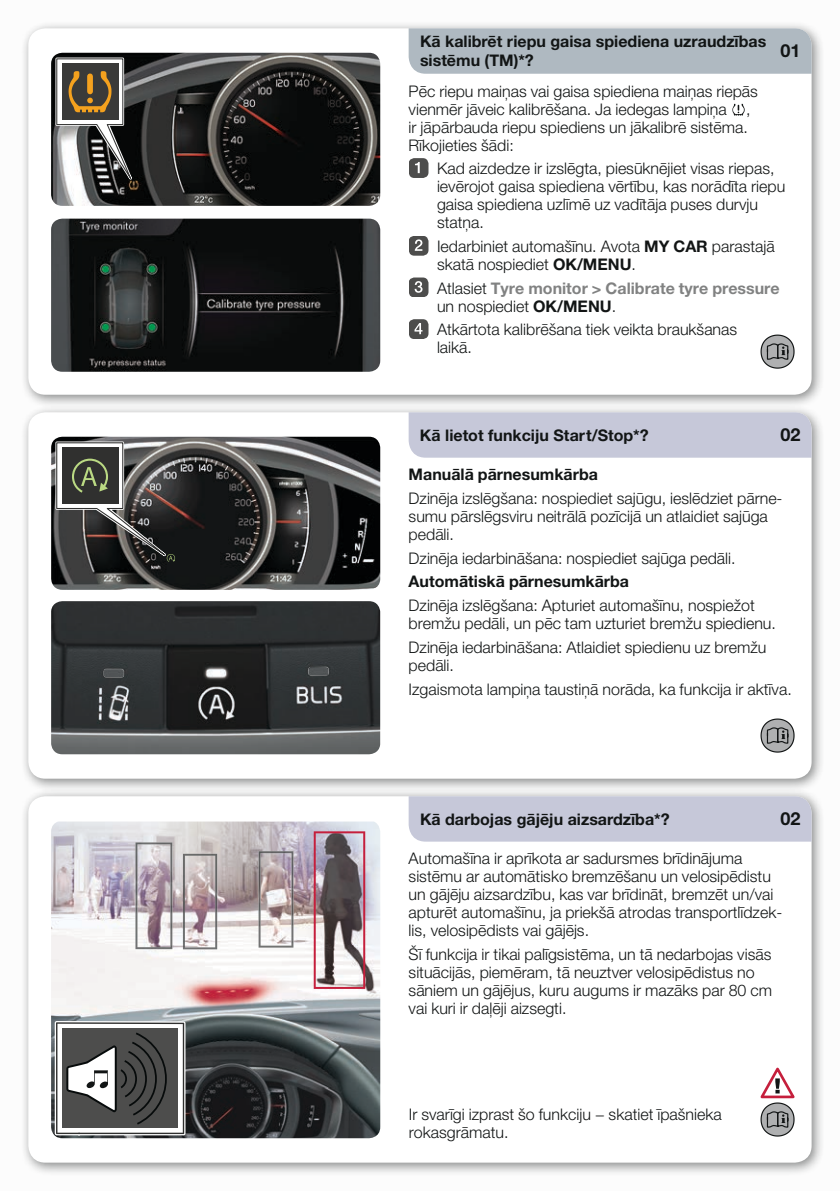
<style>
.page{position:relative;width:840px;height:1191px;background:#fff}
.page>*{position:absolute;margin:0;border:0;box-sizing:border-box;transform-origin:0 0}
.t1{font:700 18px "Helvetica Neue ECG";color:#121515}
.t2{font:300 16px/18px "Helvetica Neue ECG";color:#121515}
.t3{font:700 16px/19.2px "Helvetica Neue ECG";color:#121515}
.t4{font:700 16px/18px "Helvetica Neue ECG";color:#818282}
.s1{font-weight:700}
.s2{font-weight:300;color:#121515}
.s3{color:#121515}
</style>
<div class="page">
<div style="left:0;top:0;width:839px;height:1191px;background:#f6f6f6"></div>
<div style="left:20px;top:20px;width:804px;height:388px;background:#121515;opacity:.5"></div>
<div style="left:28px;top:28px;width:783px;height:367px;background:#fff;border-radius:17px"></div>
<div style="left:20px;top:404px;width:804px;height:388px;background:#121515;opacity:.5"></div>
<div style="left:28px;top:412px;width:783px;height:366px;background:#fff;border-radius:17px"></div>
<div style="left:20px;top:788px;width:804px;height:388px;background:#121515;opacity:.5"></div>
<div style="left:28px;top:796px;width:783px;height:366px;background:#fff;border-radius:17px"></div>
<div style="left:408px;top:412px;width:403px;height:46px;background:#c6c8d9"></div>
<img style="left:51px;top:601px;width:329px;height:153px">
<img style="left:104px;top:669px;width:20px;height:8px">
<img style="left:308px;top:667px;width:20px;height:8px">
<img style="left:51px;top:437px;width:329px;height:153px">
<svg style="left:54px;top:440px;width:159px;height:150px;background:#484746"></svg>
<img style="left:51px;top:821px;width:329px;height:317px">
<svg style="left:55px;top:1021px;width:130px;height:114px"></svg>
<svg style="left:313px;top:831px;width:52px;height:158px"></svg>
<img style="left:183px;top:853px;width:34px;height:96px">
<img style="left:258px;top:851px;width:35px;height:96px">
<img style="left:135px;top:842px;width:37px;height:107px">
<div style="left:408px;top:796px;width:403px;height:45px;background:#c6c8d9"></div>
<div style="left:408px;top:28px;width:403px;height:46px;background:#afb9c1"></div>
<img style="left:51px;top:219px;width:329px;height:153px">
<img style="left:51px;top:53px;width:329px;height:153px">
<svg style="left:54px;top:56px;width:91px;height:150px"></svg>
<svg style="left:760px;top:718px;width:34px;height:34px"></svg>
<svg style="left:760px;top:1067px;width:34px;height:69px"></svg>
<svg style="left:732px;top:104px;width:12px;height:12px"></svg>
<svg style="left:409px;top:158px;width:19px;height:20px"></svg>
<svg style="left:409px;top:236px;width:19px;height:20px"></svg>
<svg style="left:409px;top:277px;width:19px;height:20px"></svg>
<svg style="left:409px;top:319px;width:19px;height:20px"></svg>
<svg style="left:760px;top:334px;width:34px;height:35px"></svg>
<p class="t3" style="left:420px;top:31px;width:347px">Kā kalibrēt riepu gaisa spiediena uzraudzības sistēmu (TM)*?</p>
<p class="t1" style="left:780px;top:40px;width:22px">01</p>
<p class="t2" style="left:408px;top:82px;width:350px">Pēc riepu maiņas vai gaisa spiediena maiņas riepās vienmēr jāveic kalibrēšana. Ja iedegas lampiņa , ir jāpārbauda riepu spiediens un jākalibrē sistēma.<br>Rīkojieties šādi:</p>
<p class="t2" style="left:437px;top:159px;width:349px">Kad aizdedze ir izslēgta, piesūknējiet visas riepas, ievērojot gaisa spiediena vērtību, kas norādīta riepu gaisa spiediena uzlīmē uz vadītāja puses durvju statņa.</p>
<p class="t2" style="left:437px;top:237px;width:339px">Iedarbiniet automašīnu. Avota <span class="s1">MY CAR</span> parastajā skatā nospiediet <span class="s1">OK/MENU</span>.</p>
<p class="t4" style="left:437px;top:278px;width:344px"><span class="s2">Atlasiet</span> Tyre monitor &gt; Calibrate tyre pressure <span class="s2">un nospiediet</span> <span class="s3">OK/MENU</span><span class="s2">.</span></p>
<p class="t2" style="left:437px;top:320px;width:301px">Atkārtota kalibrēšana tiek veikta braukšanas laikā.</p>
<p class="t3" style="left:420px;top:425px;width:230px">Kā lietot funkciju Start/Stop*?</p>
<p class="t1" style="left:780px;top:423px;width:22px">02</p>
<p class="t3" style="left:408px;top:465px;width:191px">Manuālā pārnesumkārba</p>
<p class="t2" style="left:408px;top:489px;width:375px">Dzinēja izslēgšana: nospiediet sajūgu, ieslēdziet pārne&shy;sumu pārslēgsviru neitrālā pozīcijā un atlaidiet sajūga pedāli.</p>
<p class="t2" style="left:408px;top:549px;width:328px">Dzinēja iedarbināšana: nospiediet sajūga pedāli.</p>
<p class="t3" style="left:408px;top:571px;width:222px">Automātiskā pārnesumkārba</p>
<p class="t2" style="left:408px;top:596px;width:368px">Dzinēja izslēgšana: Apturiet automašīnu, nospiežot bremžu pedāli, un pēc tam uzturiet bremžu spiedienu.</p>
<p class="t2" style="left:408px;top:638px;width:359px">Dzinēja iedarbināšana: Atlaidiet spiedienu uz bremžu pedāli.</p>
<p class="t2" style="left:408px;top:680px;width:384px">Izgaismota lampiņa taustiņā norāda, ka funkcija ir aktīva.</p>
<p class="t3" style="left:420px;top:809px;width:251px">Kā darbojas gājēju aizsardzība*?</p>
<p class="t1" style="left:780px;top:807px;width:22px">02</p>
<p class="t2" style="left:408px;top:849px;width:375px">Automašīna ir aprīkota ar sadursmes brīdinājuma sistēmu ar automātisko bremzēšanu un velosipēdistu un gājēju aizsardzību, kas var brīdināt, bremzēt un/vai apturēt automašīnu, ja priekšā atrodas transportlīdzek&shy;lis, velosipēdists vai gājējs.</p>
<p class="t2" style="left:408px;top:945px;width:365px">Šī funkcija ir tikai palīgsistēma, un tā nedarbojas visās situācijās, piemēram, tā neuztver velosipēdistus no sāniem un gājējus, kuru augums ir mazāks par 80 cm vai kuri ir daļēji aizsegti.</p>
<p class="t2" style="left:408px;top:1105px;width:314px">Ir svarīgi izprast šo funkciju − skatiet īpašnieka rokasgrāmatu.</p>
</div>
